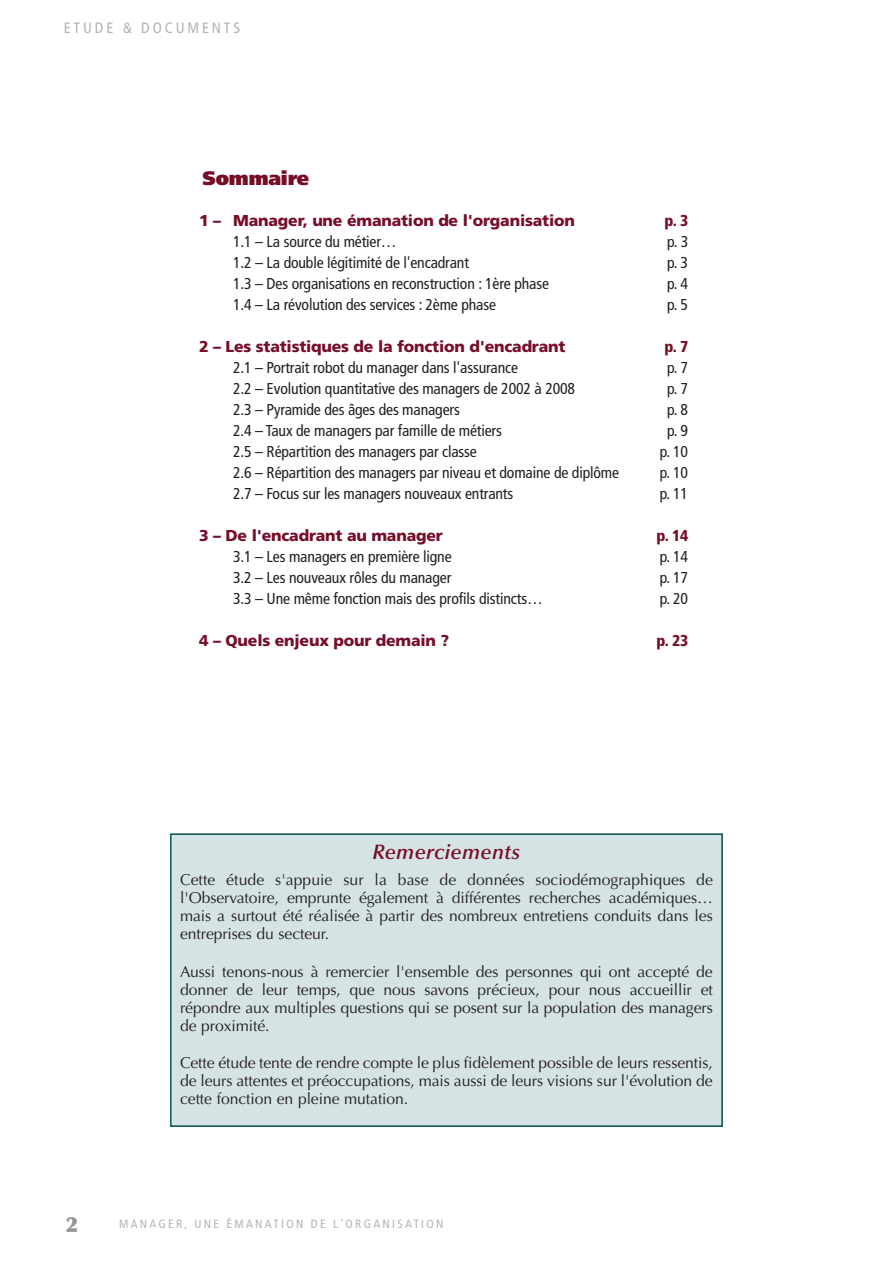
<style>
.page{position:relative;width:893px;height:1263px;background:#fff}
.page>*{position:absolute;margin:0;border:0;box-sizing:border-box;transform-origin:0 0}
.t1{font:italic 600 21px "Optima LT Std";letter-spacing:.015em;color:#770e28}
.t2{font:900 21px "Optima LT Std";color:#939598}
.t3{font:900 19.5px "Frutiger LT Std";letter-spacing:-.005em;color:#770e28}
.t4{font:15.75px/18px "Optima LT Std";letter-spacing:-.005em;color:#231f20;text-align:justify}
.t5{font:condensed 15.75px "Frutiger LT Std";letter-spacing:-.01em;color:#231f20}
.t6{font:900 15.75px "Frutiger LT Std";letter-spacing:-.01em;color:#770e28}
.t7{font:900 condensed 15.75px "Frutiger LT Std";color:#770e28}
.t8{font:condensed 15px "Frutiger LT Std";letter-spacing:.19em;color:#b2b3b7}
.t9{font:condensed 12px "Frutiger LT Std";letter-spacing:.19em;color:#b2b3b7}
</style>
<div class="page">
<div style="left:172px;top:835px;width:549px;height:290px;background:#d6e3e4"></div>
<div style="left:170px;top:833px;width:553px;height:294px;border:2px solid #004d4b"></div>
<p class="t8" style="left:64px;top:21px;width:178px">ETUDE &amp; DOCUMENTS</p>
<p class="t3" style="left:203px;top:167px;width:108px">Sommaire</p>
<p class="t6" style="left:199px;top:214px;width:377px">1 – Manager, une émanation de l'organisation</p>
<p class="t7" style="left:664px;top:212px;width:25px">p. 3</p>
<p class="t5" style="left:233px;top:235px;width:165px">1.1 – La source du métier…</p>
<p class="t5" style="left:667px;top:235px;width:23px">p. 3</p>
<p class="t5" style="left:233px;top:256px;width:237px">1.2 – La double légitimité de l'encadrant</p>
<p class="t5" style="left:667px;top:256px;width:23px">p. 3</p>
<p class="t5" style="left:233px;top:277px;width:317px">1.3 – Des organisations en reconstruction : 1ère phase</p>
<p class="t5" style="left:667px;top:277px;width:23px">p. 4</p>
<p class="t5" style="left:233px;top:298px;width:264px">1.4 – La révolution des services : 2ème phase</p>
<p class="t5" style="left:667px;top:298px;width:23px">p. 5</p>
<p class="t6" style="left:199px;top:340px;width:368px">2 – Les statistiques de la fonction d'encadrant</p>
<p class="t7" style="left:664px;top:338px;width:25px">p. 7</p>
<p class="t5" style="left:233px;top:361px;width:286px">2.1 – Portrait robot du manager dans l'assurance</p>
<p class="t5" style="left:667px;top:361px;width:23px">p. 7</p>
<p class="t5" style="left:233px;top:382px;width:343px">2.2 – Evolution quantitative des managers de 2002 à 2008</p>
<p class="t5" style="left:667px;top:382px;width:23px">p. 7</p>
<p class="t5" style="left:233px;top:403px;width:228px">2.3 – Pyramide des âges des managers</p>
<p class="t5" style="left:667px;top:403px;width:23px">p. 8</p>
<p class="t5" style="left:233px;top:424px;width:270px">2.4 – Taux de managers par famille de métiers</p>
<p class="t5" style="left:667px;top:424px;width:23px">p. 9</p>
<p class="t5" style="left:233px;top:445px;width:245px">2.5 – Répartition des managers par classe</p>
<p class="t5" style="left:660px;top:445px;width:30px">p. 10</p>
<p class="t5" style="left:233px;top:466px;width:387px">2.6 – Répartition des managers par niveau et domaine de diplôme</p>
<p class="t5" style="left:660px;top:466px;width:30px">p. 10</p>
<p class="t5" style="left:233px;top:487px;width:282px">2.7 – Focus sur les managers nouveaux entrants</p>
<p class="t5" style="left:660px;top:487px;width:30px">p. 11</p>
<p class="t6" style="left:199px;top:529px;width:245px">3 – De l'encadrant au manager</p>
<p class="t7" style="left:656px;top:527px;width:33px">p. 14</p>
<p class="t5" style="left:233px;top:550px;width:220px">3.1 – Les managers en première ligne</p>
<p class="t5" style="left:660px;top:550px;width:30px">p. 14</p>
<p class="t5" style="left:233px;top:571px;width:220px">3.2 – Les nouveaux rôles du manager</p>
<p class="t5" style="left:660px;top:571px;width:30px">p. 17</p>
<p class="t5" style="left:233px;top:592px;width:311px">3.3 – Une même fonction mais des profils distincts…</p>
<p class="t5" style="left:660px;top:592px;width:30px">p. 20</p>
<p class="t6" style="left:199px;top:634px;width:252px">4 – Quels enjeux pour demain ?</p>
<p class="t7" style="left:656px;top:632px;width:33px">p. 23</p>
<h1 class="t1" style="left:373px;top:839px;width:149px">Remerciements</h1>
<p class="t4" style="left:180px;top:872px;width:534px">Cette étude s'appuie sur la base de données sociodémographiques de l'Observatoire, emprunte également à différentes recherches académiques… mais a surtout été réalisée à partir des nombreux entretiens conduits dans les entreprises du secteur.</p>
<p class="t4" style="left:180px;top:964px;width:534px">Aussi tenons-nous à remercier l'ensemble des personnes qui ont accepté de donner de leur temps, que nous savons précieux, pour nous accueillir et répondre aux multiples questions qui se posent sur la population des managers de proximité.</p>
<p class="t4" style="left:180px;top:1055px;width:534px">Cette étude tente de rendre compte le plus fidèlement possible de leurs ressentis, de leurs attentes et préoccupations, mais aussi de leurs visions sur l'évolution de cette fonction en pleine mutation.</p>
<h1 class="t2" style="left:66px;top:1212px;width:14px">2</h1>
<p class="t9" style="left:119px;top:1219px;width:326px">MANAGER, UNE ÉMANATION DE L'ORGANISATION</p>
</div>
